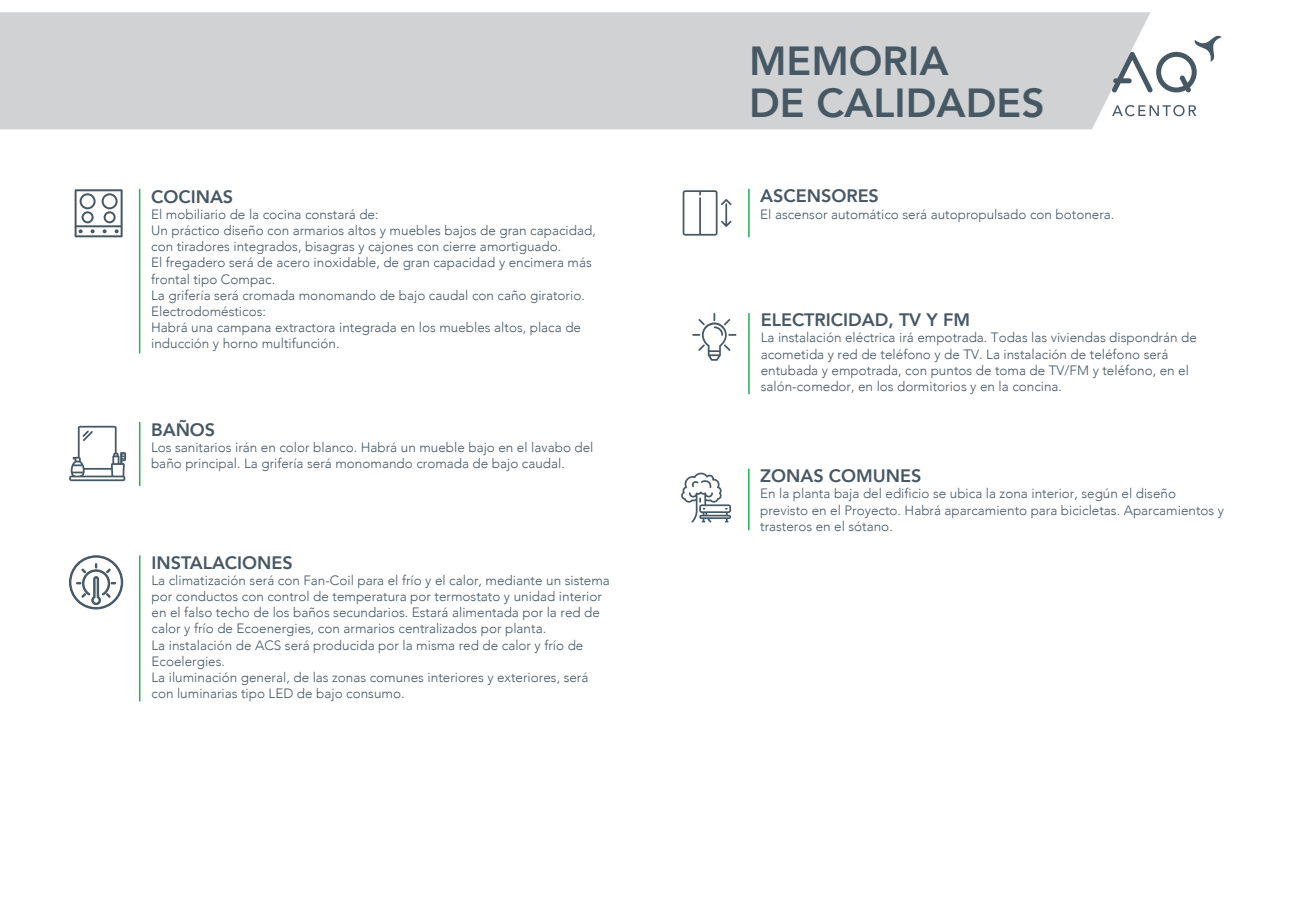
<style>
.page{position:relative;width:1289px;height:919px;background:#fff}
.page>*{position:absolute;margin:0;border:0;box-sizing:border-box;transform-origin:0 0}
.t1{font:800 40.5px/41.5px "Avenir";color:#475865}
.t2{font:800 18px "Avenir";color:#475865}
.t3{font:300 13.5px/16.2px "Avenir";color:#475865}
</style>
<div class="page">
<hr style="left:139px;top:189px;width:1px;height:164px;background:#22b24e">
<svg style="left:75px;top:189px;width:48px;height:48px"></svg>
<hr style="left:139px;top:422px;width:1px;height:64px;background:#22b24e">
<svg style="left:69px;top:426px;width:57px;height:55px"></svg>
<hr style="left:748px;top:189px;width:1px;height:48px;background:#22b24e">
<svg style="left:682px;top:190px;width:49px;height:45px"></svg>
<hr style="left:748px;top:468px;width:1px;height:62px;background:#22b24e">
<svg style="left:681px;top:472px;width:50px;height:50px"></svg>
<hr style="left:139px;top:555px;width:1px;height:146px;background:#22b24e">
<svg style="left:69px;top:555px;width:55px;height:55px"></svg>
<hr style="left:748px;top:313px;width:1px;height:81px;background:#22b24e">
<svg style="left:692px;top:313px;width:44px;height:48px"></svg>
<div style="left:0;top:12px;width:1150px;height:117px;background:#d1d2d4"></div>
<svg style="left:1112px;top:105px;width:84px;height:11px"></svg>
<svg style="left:1111px;top:32px;width:110px;height:61px"></svg>
<h2 class="t2" style="left:151px;top:182px;width:84px">COCINAS</h2>
<p class="t3" style="left:151px;top:206px;width:446px">El mobiliario de la cocina constará de:<br>Un práctico diseño con armarios altos y muebles bajos de gran capacidad, con tiradores integrados, bisagras y cajones con cierre amortiguado.<br>El fregadero será de acero inoxidable, de gran capacidad y encimera más frontal tipo Compac.<br>La grifería será cromada monomando de bajo caudal con caño giratorio.<br>Electrodomésticos:<br>Habrá una campana extractora integrada en los muebles altos, placa de inducción y horno multifunción.</p>
<h2 class="t2" style="left:151px;top:415px;width:66px">BAÑOS</h2>
<p class="t3" style="left:151px;top:439px;width:444px">Los sanitarios irán en color blanco. Habrá un mueble bajo en el lavabo del baño principal. La grifería será monomando cromada de bajo caudal.</p>
<h2 class="t2" style="left:151px;top:548px;width:143px">INSTALACIONES</h2>
<p class="t3" style="left:151px;top:572px;width:460px">La climatización será con Fan-Coil para el frío y el calor, mediante un sistema por conductos con control de temperatura por termostato y unidad interior en el falso techo de los baños secundarios. Estará alimentada por la red de calor y frío de Ecoenergies, con armarios centralizados por planta.<br>La instalación de ACS será producida por la misma red de calor y frío de Ecoelergies.<br>La iluminación general, de las zonas comunes interiores y exteriores, será con luminarias tipo LED de bajo consumo.</p>
<h1 class="t1" style="left:749px;top:40px;width:297px">MEMORIA<br>DE CALIDADES</h1>
<h2 class="t2" style="left:760px;top:182px;width:120px">ASCENSORES</h2>
<p class="t3" style="left:760px;top:206px;width:356px">El ascensor automático será autopropulsado con botonera.</p>
<h2 class="t2" style="left:760px;top:306px;width:211px">ELECTRICIDAD, TV Y FM</h2>
<p class="t3" style="left:760px;top:329px;width:437px">La instalación eléctrica irá empotrada. Todas las viviendas dispondrán de acometida y red de teléfono y de TV. La instalación de teléfono será entubada y empotrada, con puntos de toma de TV/FM y teléfono, en el salón-comedor, en los dormitorios y en la concina.</p>
<h2 class="t2" style="left:760px;top:462px;width:163px">ZONAS COMUNES</h2>
<p class="t3" style="left:760px;top:485px;width:465px">En la planta baja del edificio se ubica la zona interior, según el diseño previsto en el Proyecto. Habrá aparcamiento para bicicletas. Aparcamientos y trasteros en el sótano.</p>
</div>
